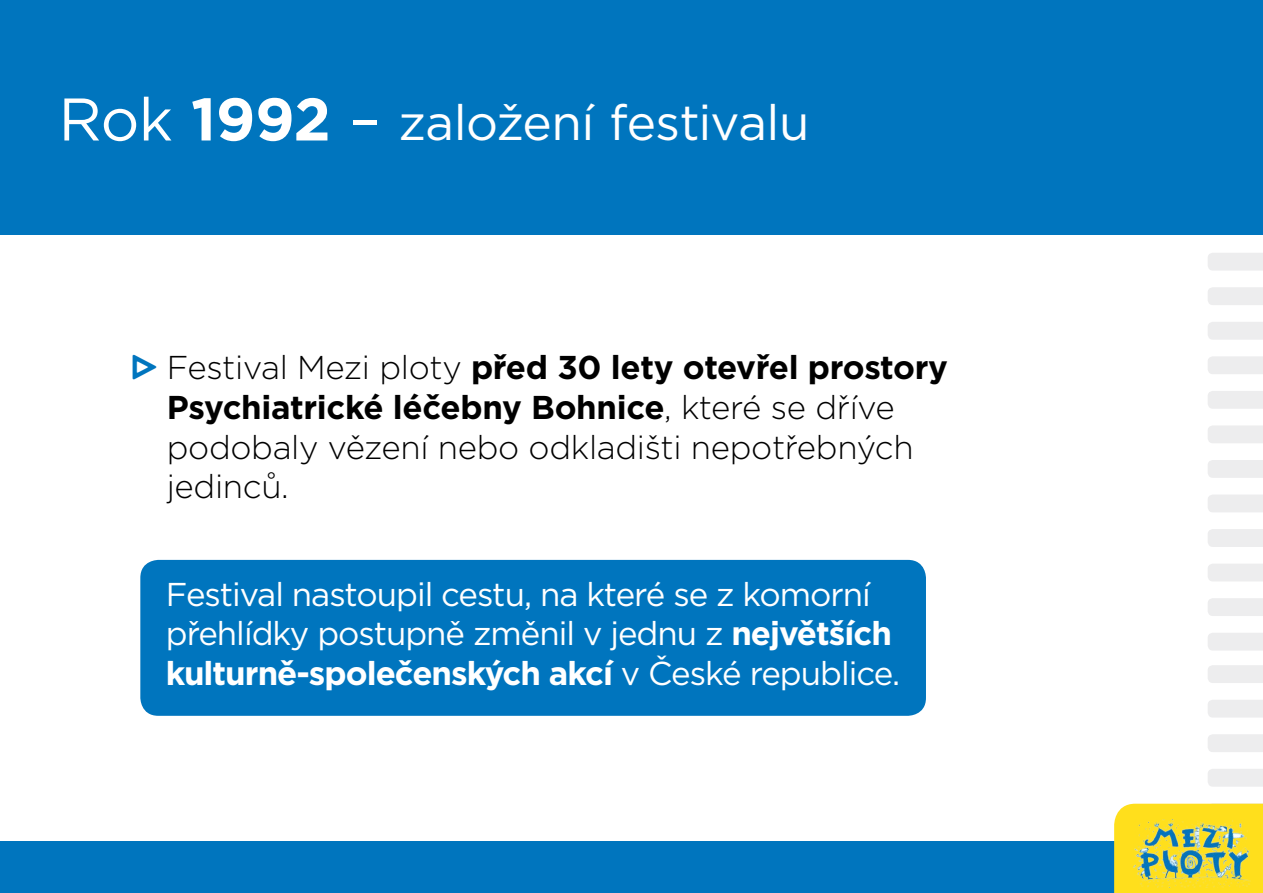
<style>
.page{position:relative;width:1263px;height:893px;background:#fff}
.page>*{position:absolute;margin:0;border:0;box-sizing:border-box;transform-origin:0 0}
.t1{font:49.5px "Gotham";letter-spacing:-.01em;color:#fff}
.t2{font:300 33px/39.6px "Gotham";letter-spacing:-.01em;color:#000}
.t3{font:33px/39.6px "Gotham";letter-spacing:-.03em;color:#fff}
.s1{font-size:60px}
.s2{font-weight:700;font-size:60px}
.s3{font-family:"Katarine Std";font-weight:500;color:#0075be}
.s4{font-weight:700}
</style>
<div class="page">
<div style="left:140px;top:560px;width:786px;height:156px;background:#0075be;border-radius:18px"></div>
<div style="left:0;top:0;width:1263px;height:235px;background:#0075be"></div>
<svg style="left:1208px;top:665px;width:55px;height:18px"></svg>
<svg style="left:1208px;top:700px;width:55px;height:18px"></svg>
<svg style="left:1208px;top:734px;width:55px;height:18px"></svg>
<svg style="left:1208px;top:769px;width:55px;height:18px"></svg>
<svg style="left:1208px;top:253px;width:55px;height:18px"></svg>
<svg style="left:1208px;top:287px;width:55px;height:18px"></svg>
<svg style="left:1208px;top:322px;width:55px;height:18px"></svg>
<svg style="left:1208px;top:356px;width:55px;height:18px"></svg>
<svg style="left:1208px;top:391px;width:55px;height:18px"></svg>
<svg style="left:1208px;top:426px;width:55px;height:17px"></svg>
<svg style="left:1208px;top:460px;width:55px;height:18px"></svg>
<svg style="left:1208px;top:495px;width:55px;height:17px"></svg>
<svg style="left:1208px;top:529px;width:55px;height:18px"></svg>
<svg style="left:1208px;top:564px;width:55px;height:17px"></svg>
<svg style="left:1208px;top:598px;width:55px;height:18px"></svg>
<svg style="left:1208px;top:633px;width:55px;height:18px"></svg>
<div style="left:0;top:842px;width:1263px;height:51px;background:#0075be"></div>
<div style="left:1114px;top:803px;width:149px;height:90px;background:#ffdf1c"></div>
<img style="left:1133px;top:820px;width:117px;height:68px">
<h1 class="t1" style="left:58px;top:91px;width:753px"><span class="s1">Rok</span> <span class="s2">1992</span> <span class="s1">–</span> založení festivalu</h1>
<p class="t2" style="left:167px;top:347px;width:783px;text-indent:-36px"><span class="s3">▷</span> Festival Mezi ploty <span class="s4">před 30 lety otevřel prostory Psychiatrické léčebny Bohnice</span>, které se dříve podobaly vězení nebo odkladišti nepotřebných jedinců.</p>
<p class="t3" style="left:166px;top:574px;width:736px">Festival nastoupil cestu, na které se z komorní přehlídky postupně změnil v jednu z <span class="s4">největších kulturně-společenských akcí</span> v České republice.</p>
</div>
